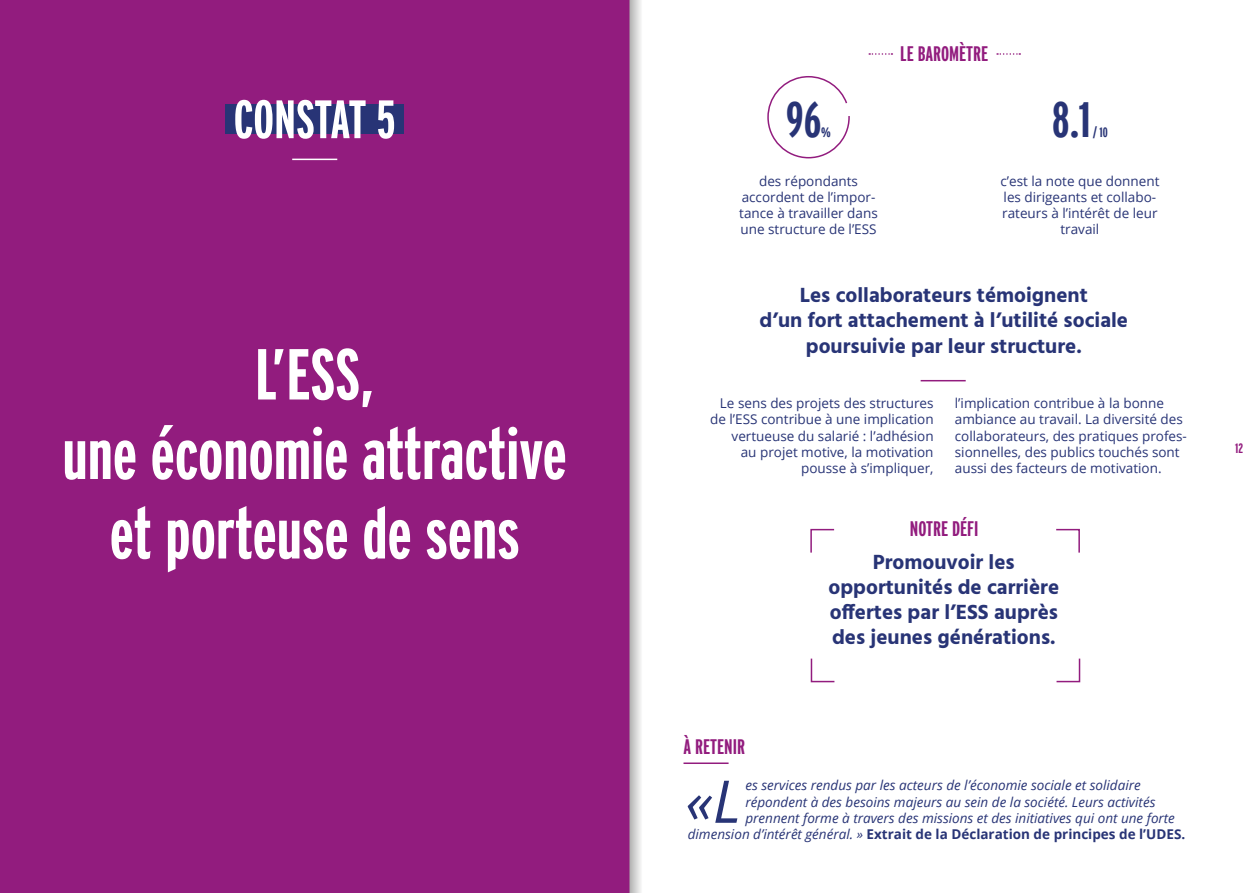
<style>
.page{position:relative;width:1259px;height:893px;background:#fff}
.page>*{position:absolute;margin:0;border:0;box-sizing:border-box;transform-origin:0 0}
.t1{font:700 extra-condensed 72px/79.5px "Interstate";color:#fff;text-align:center}
.t2{font:italic 58.95px "Open Sans";color:#283476}
.t3{font:700 extra-condensed 54px "Interstate";letter-spacing:-.01em;color:#fff}
.t4{font:700 extra-condensed 49.5px "Interstate";color:#283476}
.t5{font:700 21px/25.2px "Hind";color:#283476;text-align:center}
.t6{font:700 extra-condensed 21px "Interstate";color:#921c7e}
.t7{font:13.5px/16.2px "Open Sans";color:#283476;text-align:center}
.t8{font:italic 13.5px "Open Sans";color:#283476}
.t9{font:700 13.5px "Open Sans";color:#283476}
.t10{font:700 extra-condensed 13.5px "Interstate";color:#283476}
.t11{font:700 extra-condensed 13.5px "Interstate";color:#921c7e}
.s1{font-weight:400;font-style:italic}
</style>
<div class="page">
<div style="left:0;top:0;width:629px;height:893px;background:#921c7e"></div>
<div style="left:225px;top:105px;width:179px;height:29px;background:#283476"></div>
<hr style="left:292px;top:159px;width:45px;height:1px;background:#fff">
<hr style="left:920px;top:380px;width:45px;height:1px;background:#921c7e">
<svg style="left:1056px;top:528px;width:24px;height:25px"></svg>
<svg style="left:810px;top:528px;width:25px;height:25px"></svg>
<hr style="left:683px;top:762px;width:45px;height:2px;background:#921c7e">
<svg style="left:869px;top:53px;width:23px;height:2px"></svg>
<svg style="left:997px;top:53px;width:23px;height:2px"></svg>
<svg style="left:810px;top:658px;width:25px;height:25px"></svg>
<svg style="left:1056px;top:658px;width:25px;height:25px"></svg>
<svg style="left:767px;top:76px;width:83px;height:83px"></svg>
<svg style="left:629px;top:0;width:12px;height:893px;background:#cbc1c9"></svg>
<h3 class="t3" style="left:234px;top:89px;width:164px">CONSTAT 5</h3>
<h1 class="t1" style="left:63px;top:334px;width:506px">L’ESS,<br>une économie attractive et porteuse de sens</h1>
<h3 class="t4" style="left:786px;top:92px;width:37px">96</h3>
<p class="t10" style="left:821px;top:125px;width:11px">%</p>
<p class="t7" style="left:739px;top:172px;width:140px">des répondants accordent de l’impor&shy;tance à travailler dans une structure de l’ESS</p>
<h3 class="t6" style="left:900px;top:43px;width:89px">LE BAROMÈTRE</h3>
<h3 class="t4" style="left:1052px;top:92px;width:40px">8.1</h3>
<p class="t10" style="left:1093px;top:125px;width:16px">/ 10</p>
<p class="t7" style="left:1000px;top:172px;width:161px">c’est la note que donnent les dirigeants et collabo&shy;rateurs à l’intérêt de leur travail</p>
<h3 class="t5" style="left:759px;top:282px;width:370px">Les collaborateurs témoignent<br>d’un fort attachement à l’utilité sociale poursuivie par leur structure.</h3>
<p class="t7" style="left:710px;top:395px;width:225px;text-align:right">Le sens des projets des structures de l’ESS contribue à une implication vertueuse du salarié : l’adhésion<br>au projet motive, la motivation pousse à s’impliquer,</p>
<p class="t7" style="left:955px;top:395px;width:233px;text-align:left">l’implication contribue à la bonne ambiance au travail. La diversité des collaborateurs, des pratiques profes&shy;sionnelles, des publics touchés sont aussi des facteurs de motivation.</p>
<h3 class="t6" style="left:683px;top:735px;width:63px">À RETENIR</h3>
<h3 class="t6" style="left:910px;top:517px;width:70px">NOTRE DÉFI</h3>
<h3 class="t5" style="left:828px;top:549px;width:232px">Promouvoir les opportunités de carrière offertes par l’ESS auprès des jeunes générations.</h3>
<h2 class="t2" style="left:685px;top:761px;width:57px">«L</h2>
<p class="t8" style="left:745px;top:776px;width:397px">es services rendus par les acteurs de l’économie sociale et solidaire</p>
<p class="t8" style="left:745px;top:792px;width:411px">répondent à des besoins majeurs au sein de la société. Leurs activités</p>
<p class="t8" style="left:745px;top:809px;width:431px">prennent forme à travers des missions et des initiatives qui ont une forte</p>
<p class="t9" style="left:688px;top:824px;width:499px"><span class="s1">dimension d’intérêt général. »</span> Extrait de la Déclaration de principes de l’UDES.</p>
<p class="t11" style="left:1235px;top:440px;width:9px">12</p>
</div>
